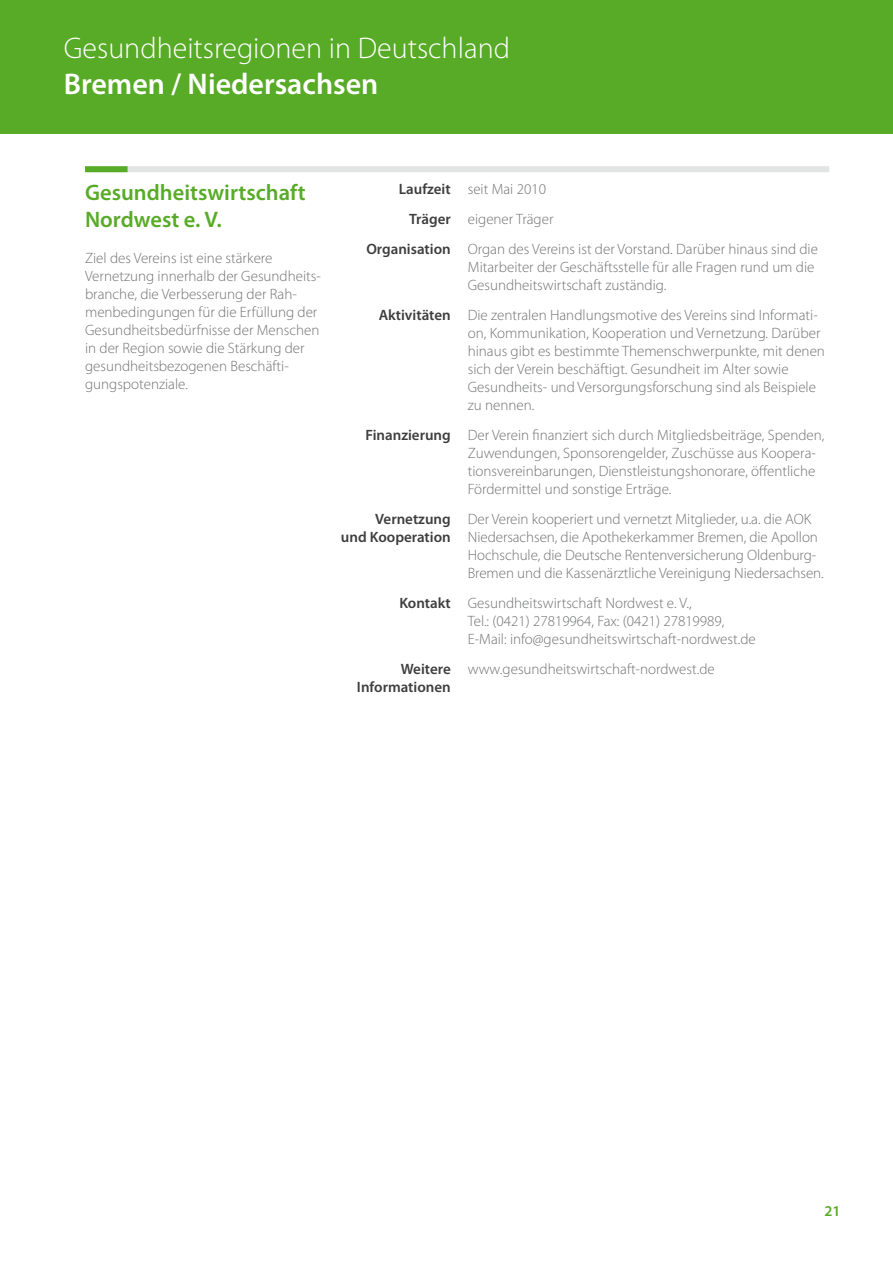
<style>
.page{position:relative;width:893px;height:1263px;background:#fff}
.page>*{position:absolute;margin:0;border:0;box-sizing:border-box;transform-origin:0 0}
.t1{font:300 30px "Myriad Pro";color:#fff}
.t2{font:600 30px "Myriad Pro";color:#fff}
.t3{font:600 22.5px/27px "Myriad Pro";color:#58ab27}
.t4{font:300 15px/18px "Myriad Pro";color:#707173}
.t5{font:600 15px/30px "Myriad Pro";color:#3e3e40;text-align:right}
.t6{font:600 15px "Myriad Pro";color:#58ab27}
</style>
<div class="page">
<div style="left:85px;top:166px;width:744px;height:6px;background:#e3e4e4"></div>
<div style="left:85px;top:166px;width:43px;height:6px;background:#58ab27"></div>
<div style="left:0;top:0;width:893px;height:133px;background:#58ab27"></div>
<h1 class="t1" style="left:64px;top:30px;width:448px">Gesundheitsregionen in Deutschland</h1>
<h1 class="t2" style="left:64px;top:64px;width:316px">Bremen / Niedersachsen</h1>
<h2 class="t3" style="left:85px;top:178px;width:222px">Gesundheitswirtschaft<br>Nordwest e. V.</h2>
<p class="t4" style="left:85px;top:249px;width:237px">Ziel des Vereins ist eine stärkere Vernetzung innerhalb der Gesundheits&shy;branche, die Verbesserung der Rah&shy;menbedingungen für die Erfüllung der Gesundheitsbedürfnisse der Menschen in der Region sowie die Stärkung der gesundheitsbezogenen Beschäfti&shy;gungspotenziale.</p>
<p class="t5" style="left:366px;top:174px;width:86px">Laufzeit<br>Träger<br>Organisation</p>
<p class="t5" style="left:379px;top:300px;width:73px">Aktivitäten</p>
<p class="t5" style="left:365px;top:420px;width:87px">Finanzierung</p>
<p class="t5" style="left:341px;top:510px;width:111px;line-height:18px">Vernetzung<br>und Kooperation</p>
<p class="t5" style="left:399px;top:588px;width:53px">Kontakt</p>
<p class="t5" style="left:357px;top:660px;width:95px;line-height:18px">Weitere<br>Informationen</p>
<p class="t4" style="left:468px;top:174px;width:352px;line-height:30px">seit Mai 2010<br>eigener Träger<br>Organ des Vereins ist der Vorstand. Darüber hinaus sind die</p>
<p class="t4" style="left:468px;top:258px;width:348px">Mitarbeiter der Geschäftsstelle für alle Fragen rund um die<br>Gesundheitswirtschaft zuständig.</p>
<p class="t4" style="left:468px;top:306px;width:359px">Die zentralen Handlungsmotive des Vereins sind Informati&shy;on, Kommunikation, Kooperation und Vernetzung. Darüber hinaus gibt es bestimmte Themenschwerpunkte, mit denen sich der Verein beschäftigt. Gesundheit im Alter sowie Gesundheits- und Versorgungsforschung sind als Beispiele zu nennen.</p>
<p class="t4" style="left:468px;top:426px;width:358px">Der Verein finanziert sich durch Mitgliedsbeiträge, Spenden, Zuwendungen, Sponsorengelder, Zuschüsse aus Koopera&shy;tionsvereinbarungen, Dienstleistungshonorare, öffentliche Fördermittel und sonstige Erträge.</p>
<p class="t4" style="left:468px;top:510px;width:358px">Der Verein kooperiert und vernetzt Mitglieder, u.a. die AOK Niedersachsen, die Apothekerkammer Bremen, die Apollon Hochschule, die Deutsche Rentenversicherung Oldenburg-Bremen und die Kassenärztliche Vereinigung Niedersachsen.</p>
<p class="t4" style="left:468px;top:594px;width:290px">Gesundheitswirtschaft Nordwest e. V.,<br>Tel.: (0421) 27819964, Fax: (0421) 27819989,<br>E-Mail: info@gesundheitswirtschaft-nordwest.de</p>
<p class="t4" style="left:468px;top:660px;width:249px">www.gesundheitswirtschaft-nordwest.de</p>
<p class="t6" style="left:824px;top:1201px;width:18px">21</p>
</div>
